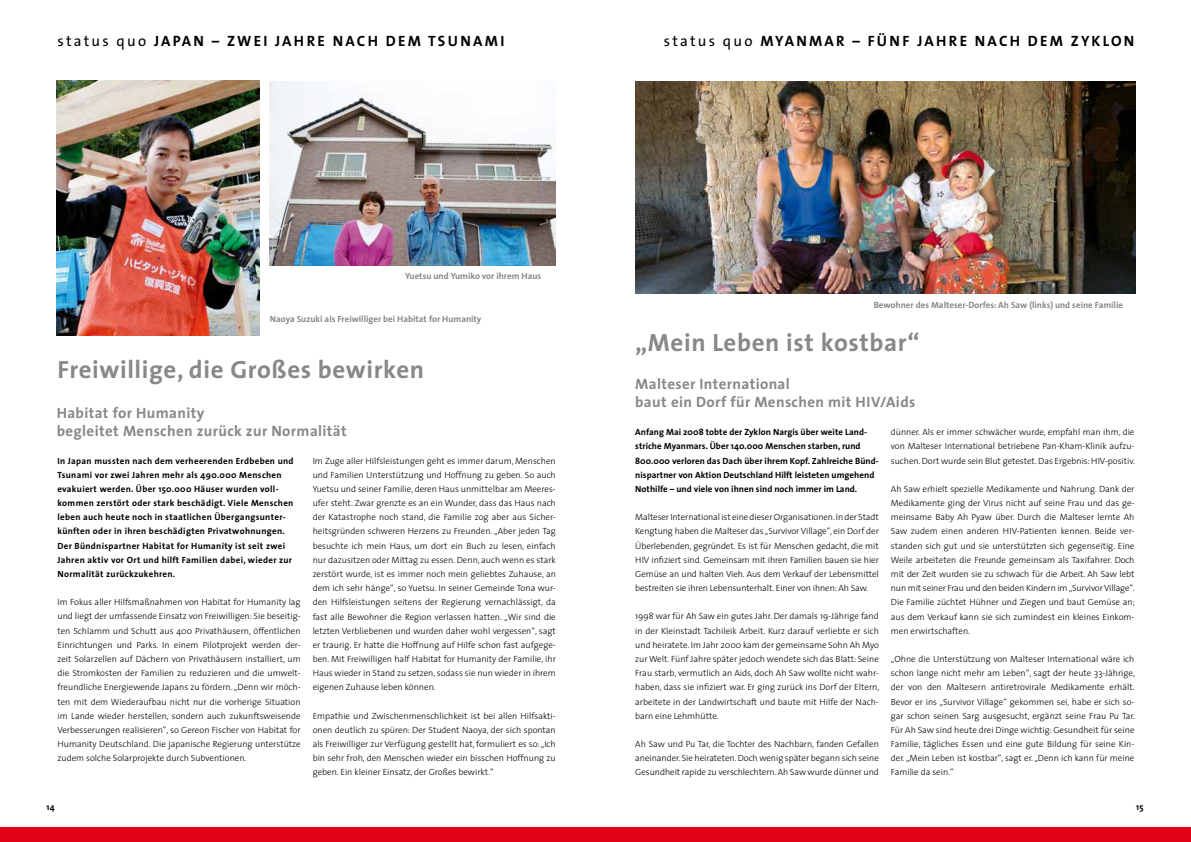
<style>
.page{position:relative;width:1191px;height:842px;background:#fff}
.page>*{position:absolute;margin:0;border:0;box-sizing:border-box;transform-origin:0 0}
.t1{font:700 25px "The Sans";letter-spacing:.025em;color:#868889}
.t2{font:700 15px/18px "The Sans";letter-spacing:.025em;color:#868889}
.t3{font:700 15px "The Sans";letter-spacing:.15em;color:#000}
.t4{font:300 9px/14.2px "The Sans";color:#000;text-align:justify}
.t5{font:700 9px/14.2px "The Sans";letter-spacing:.035em;color:#000}
.t6{font:700 9px/14.2px "The Sans";letter-spacing:.005em;color:#000}
.t7{font:700 9px "The Sans";color:#868889}
.s1{font-weight:400}
</style>
<div class="page">
<div style="left:0;top:828px;width:595px;height:14px;background:#e20015"></div>
<div style="left:595px;top:828px;width:596px;height:14px;background:#e20015"></div>
<img style="left:57px;top:81px;width:202px;height:254px">
<img style="left:270px;top:81px;width:286px;height:184px">
<img style="left:635px;top:81px;width:501px;height:212px">
<h2 class="t3" style="left:57px;top:28px;width:448px"><span class="s1">status quo</span> JAPAN – ZWEI JAHRE NACH DEM TSUNAMI</h2>
<h2 class="t3" style="left:664px;top:28px;width:472px"><span class="s1">status quo</span> MYANMAR – FÜNF JAHRE NACH DEM ZYKLON</h2>
<p class="t7" style="left:405px;top:269px;width:138px">Yuetsu und Yumiko vor ihrem Haus</p>
<p class="t7" style="left:270px;top:311px;width:213px">Naoya Suzuki als Freiwilliger bei Habitat for Humanity</p>
<h1 class="t1" style="left:57px;top:349px;width:368px">Freiwillige, die Großes bewirken</h1>
<h2 class="t2" style="left:57px;top:403px;width:291px">Habitat for Humanity<br>begleitet Menschen zurück zur Normalität</h2>
<p class="t5" style="left:57px;top:453px;width:238px">In Japan mussten nach dem verheerenden Erdbeben und Tsunami vor zwei Jahren mehr als 490.000 Menschen evakuiert werden. Über 150.000 Häuser wurden voll&shy;kommen zerstört oder stark beschädigt. Viele Menschen leben auch heute noch in staatlichen Übergangsunter&shy;künften oder in ihren beschädigten Privatwohnungen.<br>Der Bündnispartner Habitat for Humanity ist seit zwei Jahren aktiv vor Ort und hilft Familien dabei, wieder zur Normalität zurückzukehren.</p>
<p class="t4" style="left:57px;top:595px;width:245px">Im Fokus aller Hilfsmaßnahmen von Habitat for Humanity lag und liegt der umfassende Einsatz von Freiwilligen: Sie beseitig&shy;ten Schlamm und Schutt aus 400 Privathäusern, öffentlichen Einrichtungen und Parks. In einem Pilotprojekt werden der&shy;zeit Solarzellen auf Dächern von Privathäusern installiert, um die Stromkosten der Familien zu reduzieren und die umwelt&shy;freundliche Energiewende Japans zu fördern. „Denn wir möch&shy;ten mit dem Wiederaufbau nicht nur die vorherige Situation im Lande wieder herstellen, sondern auch zukunftsweisende Verbesserungen realisieren“, so Gereon Fischer von Habitat for Humanity Deutschland. Die japanische Regierung unterstütze zudem solche Solarprojekte durch Subventionen.</p>
<p class="t4" style="left:313px;top:453px;width:245px">Im Zuge aller Hilfsleistungen geht es immer darum, Menschen und Familien Unterstützung und Hoffnung zu geben. So auch Yuetsu und seiner Familie, deren Haus unmittelbar am Meeres&shy;ufer steht. Zwar grenzte es an ein Wunder, dass das Haus nach der Katastrophe noch stand, die Familie zog aber aus Sicher&shy;heitsgründen schweren Herzens zu Freunden. „Aber jeden Tag besuchte ich mein Haus, um dort ein Buch zu lesen, einfach nur dazusitzen oder Mittag zu essen. Denn, auch wenn es stark zerstört wurde, ist es immer noch mein geliebtes Zuhause, an dem ich sehr hänge“, so Yuetsu. In seiner Gemeinde Tona wur&shy;den Hilfsleistungen seitens der Regierung vernachlässigt, da fast alle Bewohner die Region verlassen hatten. „Wir sind die letzten Verbliebenen und wurden daher wohl vergessen“, sagt er traurig. Er hatte die Hoffnung auf Hilfe schon fast aufgege&shy;ben. Mit Freiwilligen half Habitat for Humanity der Familie, ihr Haus wieder in Stand zu setzen, sodass sie nun wieder in ihrem eigenen Zuhause leben können.</p>
<p class="t4" style="left:313px;top:708px;width:245px">Empathie und Zwischenmenschlichkeit ist bei allen Hilfsakti&shy;onen deutlich zu spüren: Der Student Naoya, der sich spontan als Freiwilliger zur Verfügung gestellt hat, formuliert es so: „Ich bin sehr froh, den Menschen wieder ein bisschen Hoffnung zu geben. Ein kleiner Einsatz, der Großes bewirkt.“</p>
<p class="t7" style="left:873px;top:297px;width:251px">Bewohner des Malteser-Dorfes: Ah Saw (links) und seine Familie</p>
<h1 class="t1" style="left:635px;top:322px;width:286px">„Mein Leben ist kostbar“</h1>
<h2 class="t2" style="left:635px;top:375px;width:282px">Malteser International<br>baut ein Dorf für Menschen mit HIV/Aids</h2>
<p class="t6" style="left:635px;top:425px;width:245px">Anfang Mai 2008 tobte der Zyklon Nargis über weite Land&shy;striche Myanmars. Über 140.000 Menschen starben, rund 800.000 verloren das Dach über ihrem Kopf. Zahlreiche Bünd&shy;nispartner von Aktion Deutschland Hilft leisteten umgehend Nothilfe – und viele von ihnen sind noch immer im Land.</p>
<p class="t4" style="left:635px;top:510px;width:245px">Malteser International ist eine dieser Organisationen. In der Stadt Kengtung haben die Malteser das „Survivor Village“, ein Dorf der Überlebenden, gegründet. Es ist für Menschen gedacht, die mit HIV infiziert sind. Gemeinsam mit ihren Familien bauen sie hier Gemüse an und halten Vieh. Aus dem Verkauf der Lebensmittel bestreiten sie ihren Lebensunterhalt. Einer von ihnen: Ah Saw.</p>
<p class="t4" style="left:635px;top:609px;width:245px">1998 war für Ah Saw ein gutes Jahr. Der damals 19-Jährige fand in der Kleinstadt Tachileik Arbeit. Kurz darauf verliebte er sich und heiratete. Im Jahr 2000 kam der gemeinsame Sohn Ah Myo zur Welt. Fünf Jahre später jedoch wendete sich das Blatt: Seine Frau starb, vermutlich an Aids, doch Ah Saw wollte nicht wahr&shy;haben, dass sie infiziert war. Er ging zurück ins Dorf der Eltern, arbeitete in der Landwirtschaft und baute mit Hilfe der Nach&shy;barn eine Lehmhütte.</p>
<p class="t4" style="left:635px;top:737px;width:245px">Ah Saw und Pu Tar, die Tochter des Nachbarn, fanden Gefallen aneinander. Sie heirateten. Doch wenig später begann sich seine Gesundheit rapide zu verschlechtern. Ah Saw wurde dünner und</p>
<p class="t4" style="left:891px;top:425px;width:245px">dünner. Als er immer schwächer wurde, empfahl man ihm, die von Malteser International betriebene Pan-Kham-Klinik aufzu&shy;suchen. Dort wurde sein Blut getestet. Das Ergebnis: HIV-positiv.</p>
<p class="t4" style="left:891px;top:481px;width:245px">Ah Saw erhielt spezielle Medikamente und Nahrung. Dank der Medikamente ging der Virus nicht auf seine Frau und das ge&shy;meinsame Baby Ah Pyaw über. Durch die Malteser lernte Ah Saw zudem einen anderen HIV-Patienten kennen. Beide ver&shy;standen sich gut und sie unterstützten sich gegenseitig. Eine Weile arbeiteten die Freunde gemeinsam als Taxifahrer. Doch mit der Zeit wurden sie zu schwach für die Arbeit. Ah Saw lebt nun mit seiner Frau und den beiden Kindern im „Survivor Village“.<br>Die Familie züchtet Hühner und Ziegen und baut Gemüse an; aus dem Verkauf kann sie sich zumindest ein kleines Einkom&shy;men erwirtschaften.</p>
<p class="t4" style="left:891px;top:652px;width:245px">„Ohne die Unterstützung von Malteser International wäre ich schon lange nicht mehr am Leben“, sagt der heute 33-Jährige, der von den Maltesern antiretrovirale Medikamente erhält.<br>Bevor er ins „Survivor Village“ gekommen sei, habe er sich so&shy;gar schon seinen Sarg ausgesucht, ergänzt seine Frau Pu Tar.<br>Für Ah Saw sind heute drei Dinge wichtig: Gesundheit für seine Familie, tägliches Essen und eine gute Bildung für seine Kin&shy;der. „Mein Leben ist kostbar“, sagt er. „Denn ich kann für meine Familie da sein.“</p>
<p class="t5" style="left:47px;top:800px;width:10px">14</p>
<p class="t5" style="left:1136px;top:800px;width:9px">15</p>
</div>
